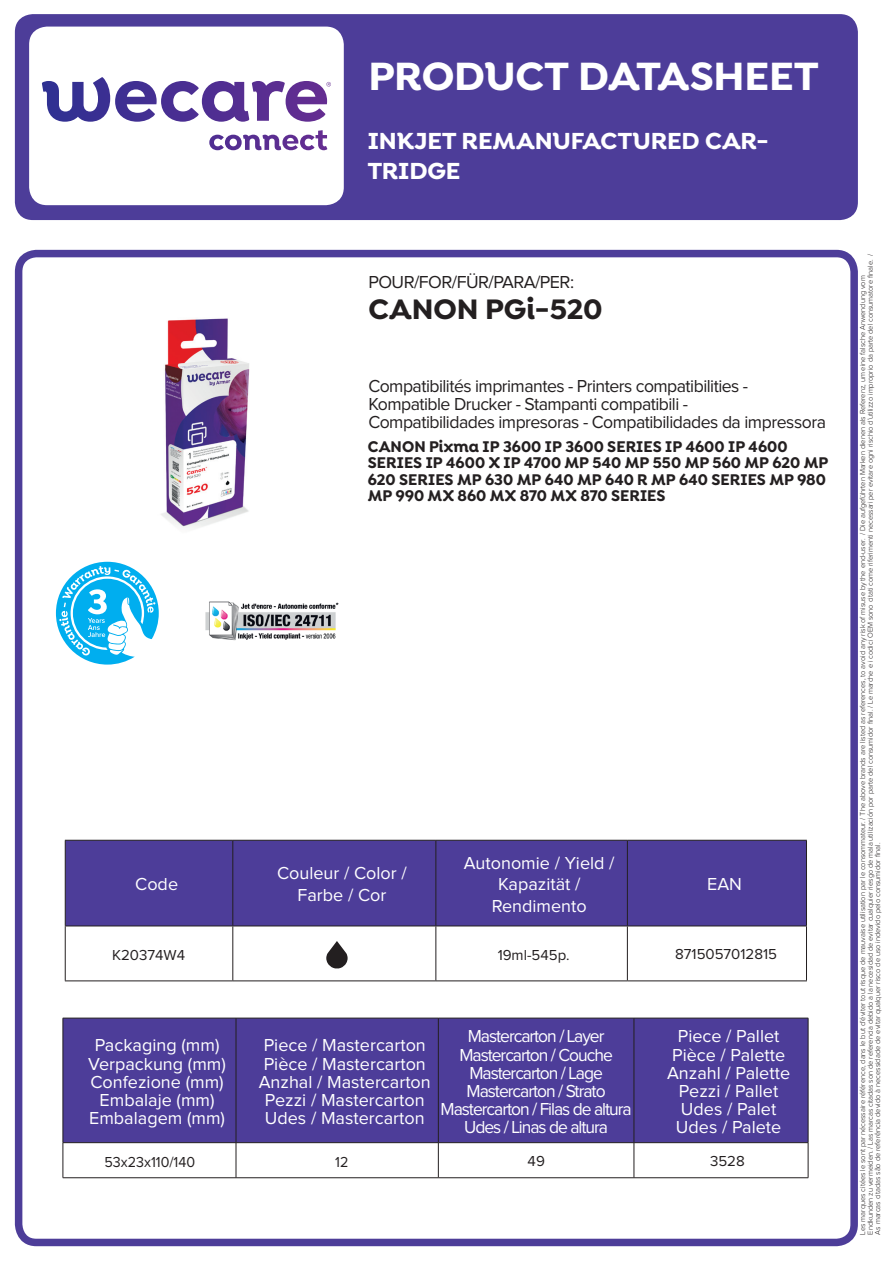
<style>
.page{position:relative;width:893px;height:1263px;background:#fff}
.page>*{position:absolute;margin:0;border:0;box-sizing:border-box;transform-origin:0 0}
.t1{font:700 42px "Isidora Alt";letter-spacing:-.005em;color:#fff}
.t2{font:700 30px "Isidora Alt";letter-spacing:-.005em;color:#231f20}
.t3{font:700 24.75px/30px "Isidora Alt";letter-spacing:-.005em;color:#fff}
.t4{font:18px/18px "Proxima Nova";color:#fff;text-align:center}
.t5{font:18px/18px "Proxima Nova";letter-spacing:-.03em;color:#231f20}
.t6{font:18px/18px "Proxima Nova";letter-spacing:-.06em;color:#fff;text-align:center}
.t7{font:700 16.5px/16.5px "Isidora Alt";letter-spacing:.005em;color:#231f20;scale:.95 1}
.t8{font:15px "Proxima Nova";color:#231f20}
.t9{font:15px "Proxima Nova";color:#231f20;scale:.95 1}
.t10{font:300 7.5px/7.5px "Proxima Nova";letter-spacing:-.005em;color:#231f20}
</style>
<div class="page">
<div style="left:15px;top:14px;width:843px;height:206px;background:#4d3d99;border-radius:18px"></div>
<div style="left:15px;top:250px;width:843px;height:996px;border:8px solid #4d3d99;border-radius:18px"></div>
<div style="left:66px;top:841px;width:740px;height:84px;background:#4d3d99"></div>
<hr style="left:65px;top:840px;width:168px;height:1px;background:#231f20">
<hr style="left:65px;top:841px;width:1px;height:84px;background:#231f20">
<hr style="left:233px;top:840px;width:203px;height:1px;background:#231f20">
<hr style="left:232px;top:841px;width:1px;height:84px;background:#231f20">
<hr style="left:436px;top:840px;width:191px;height:1px;background:#231f20">
<hr style="left:435px;top:841px;width:1px;height:84px;background:#231f20">
<hr style="left:627px;top:840px;width:180px;height:1px;background:#231f20">
<hr style="left:627px;top:841px;width:1px;height:84px;background:#231f20">
<hr style="left:806px;top:841px;width:1px;height:84px;background:#231f20">
<hr style="left:65px;top:925px;width:168px;height:1px;background:#231f20">
<hr style="left:65px;top:926px;width:1px;height:54px;background:#231f20">
<hr style="left:233px;top:925px;width:203px;height:1px;background:#231f20">
<hr style="left:232px;top:926px;width:1px;height:54px;background:#231f20">
<hr style="left:436px;top:925px;width:191px;height:1px;background:#231f20">
<hr style="left:435px;top:926px;width:1px;height:54px;background:#231f20">
<hr style="left:627px;top:925px;width:180px;height:1px;background:#231f20">
<hr style="left:627px;top:926px;width:1px;height:54px;background:#231f20">
<hr style="left:806px;top:926px;width:1px;height:54px;background:#231f20">
<hr style="left:65px;top:980px;width:168px;height:1px;background:#231f20">
<hr style="left:233px;top:980px;width:203px;height:1px;background:#231f20">
<hr style="left:436px;top:980px;width:191px;height:1px;background:#231f20">
<hr style="left:627px;top:980px;width:180px;height:1px;background:#231f20">
<div style="left:64px;top:1019px;width:744px;height:123px;background:#4d3d99"></div>
<hr style="left:63px;top:1018px;width:173px;height:1px;background:#231f20">
<hr style="left:63px;top:1018px;width:1px;height:124px;background:#231f20">
<hr style="left:236px;top:1018px;width:202px;height:1px;background:#231f20">
<hr style="left:236px;top:1018px;width:1px;height:124px;background:#231f20">
<hr style="left:438px;top:1018px;width:196px;height:1px;background:#231f20">
<hr style="left:438px;top:1018px;width:1px;height:124px;background:#231f20">
<hr style="left:634px;top:1018px;width:174px;height:1px;background:#231f20">
<hr style="left:634px;top:1018px;width:1px;height:124px;background:#231f20">
<hr style="left:808px;top:1018px;width:1px;height:124px;background:#231f20">
<hr style="left:63px;top:1142px;width:173px;height:1px;background:#231f20">
<hr style="left:63px;top:1143px;width:1px;height:34px;background:#231f20">
<hr style="left:236px;top:1142px;width:202px;height:1px;background:#231f20">
<hr style="left:236px;top:1143px;width:1px;height:34px;background:#231f20">
<hr style="left:438px;top:1142px;width:196px;height:1px;background:#231f20">
<hr style="left:438px;top:1143px;width:1px;height:34px;background:#231f20">
<hr style="left:634px;top:1142px;width:174px;height:1px;background:#231f20">
<hr style="left:634px;top:1143px;width:1px;height:34px;background:#231f20">
<hr style="left:808px;top:1143px;width:1px;height:34px;background:#231f20">
<hr style="left:63px;top:1177px;width:173px;height:1px;background:#231f20">
<hr style="left:236px;top:1177px;width:202px;height:1px;background:#231f20">
<hr style="left:438px;top:1177px;width:196px;height:1px;background:#231f20">
<hr style="left:634px;top:1177px;width:174px;height:1px;background:#231f20">
<div style="left:29px;top:27px;width:315px;height:178px;background:#fff;border-radius:18px"></div>
<img style="left:205px;top:601px;width:134px;height:40px">
<img style="left:103px;top:318px;width:147px;height:244px">
<svg style="left:42px;top:77px;width:289px;height:45px"></svg>
<svg style="left:209px;top:130px;width:118px;height:20px"></svg>
<svg style="left:326px;top:941px;width:22px;height:28px"></svg>
<svg style="left:56px;top:562px;width:103px;height:103px"></svg>
<h1 class="t1" style="left:368px;top:51px;width:452px">PRODUCT DATASHEET</h1>
<h3 class="t3" style="left:368px;top:127px;width:402px">INKJET REMANUFACTURED CAR-<br>TRIDGE</h3>
<h3 class="t5" style="left:368px;top:274px;width:207px">POUR/FOR/FÜR/PARA/PER:</h3>
<h2 class="t2" style="left:368px;top:291px;width:236px">CANON PGi-520</h2>
<h3 class="t5" style="left:368px;top:377px;width:459px">Compatibilités imprimantes - Printers compatibilities -<br>Kompatible Drucker - Stampanti compatibili -<br>Compatibilidades impresoras - Compatibilidades da impressora</h3>
<h3 class="t7" style="left:368px;top:438px;width:486px">CANON Pixma IP 3600 IP 3600 SERIES IP 4600 IP 4600<br>SERIES IP 4600 X IP 4700 MP 540 MP 550 MP 560 MP 620 MP 620 SERIES MP 630 MP 640 MP 640 R MP 640 SERIES MP 980<br>MP 990 MX 860 MX 870 MX 870 SERIES</h3>
<h3 class="t4" style="left:135px;top:876px;width:44px">Code</h3>
<h3 class="t4" style="left:277px;top:863px;width:131px;line-height:21.6px">Couleur / Color /<br>Farbe / Cor</h3>
<h3 class="t4" style="left:464px;top:852px;width:152px;line-height:21.6px">Autonomie / Yield /<br>Kapazität /<br>Rendimento</h3>
<h3 class="t4" style="left:707px;top:876px;width:36px">EAN</h3>
<h3 class="t8" style="left:112px;top:947px;width:75px">K20374W4</h3>
<h3 class="t8" style="left:675px;top:946px;width:103px">8715057012815</h3>
<h3 class="t8" style="left:498px;top:947px;width:73px">19ml-545p.</h3>
<h3 class="t4" style="left:88px;top:1037px;width:139px">Packaging (mm)<br>Verpackung (mm)<br>Confezione (mm)<br>Embalaje (mm)<br>Embalagem (mm)</h3>
<h3 class="t4" style="left:259px;top:1037px;width:174px">Piece / Mastercarton<br>Pièce / Mastercarton<br>Anzhal / Mastercarton<br>Pezzi / Mastercarton<br>Udes / Mastercarton</h3>
<h3 class="t6" style="left:441px;top:1028px;width:193px">Mastercarton / Layer<br>Mastercarton / Couche<br>Mastercarton / Lage<br>Mastercarton / Strato<br>Mastercarton / Filas de altura<br>Udes / Linas de altura</h3>
<h3 class="t4" style="left:667px;top:1028px;width:125px">Piece / Pallet<br>Pièce / Palette<br>Anzahl / Palette<br>Pezzi / Pallet<br>Udes / Palet<br>Udes / Palete</h3>
<h3 class="t9" style="left:104px;top:1153px;width:97px">53x23x110/140</h3>
<h3 class="t9" style="left:335px;top:1153px;width:15px">12</h3>
<h3 class="t8" style="left:528px;top:1153px;width:19px">49</h3>
<h3 class="t8" style="left:710px;top:1153px;width:36px">3528</h3>
<p class="t10" style="left:859px;top:1234px;width:982px;rotate:-90deg">Les marques citées le sont par nécessaire référence, dans le but d’éviter tout risque de mauvaise utilisation par le consommateur. / The above brands are listed as references, to avoid any risk of misuse by the end-user. / Die aufgeführten Marken dienen als Referenz, um eine falsche Anwendung vom<br>Endkunden zu vermeiden. / Las marcas citadas son de referencia debido a la necesidad de evitar cualquier riesgo de mala utilización por parte del consumidor final. / Le marche e i codici OEM sono citati come riferimenti necessari per evitare ogni rischio d’utilizzo improprio da parte del consumatore finale. /<br>As marcas citadas são de referência devido à necessidade de evitar qualquer risco de uso indevido pelo consumidor final.</p>
</div>
